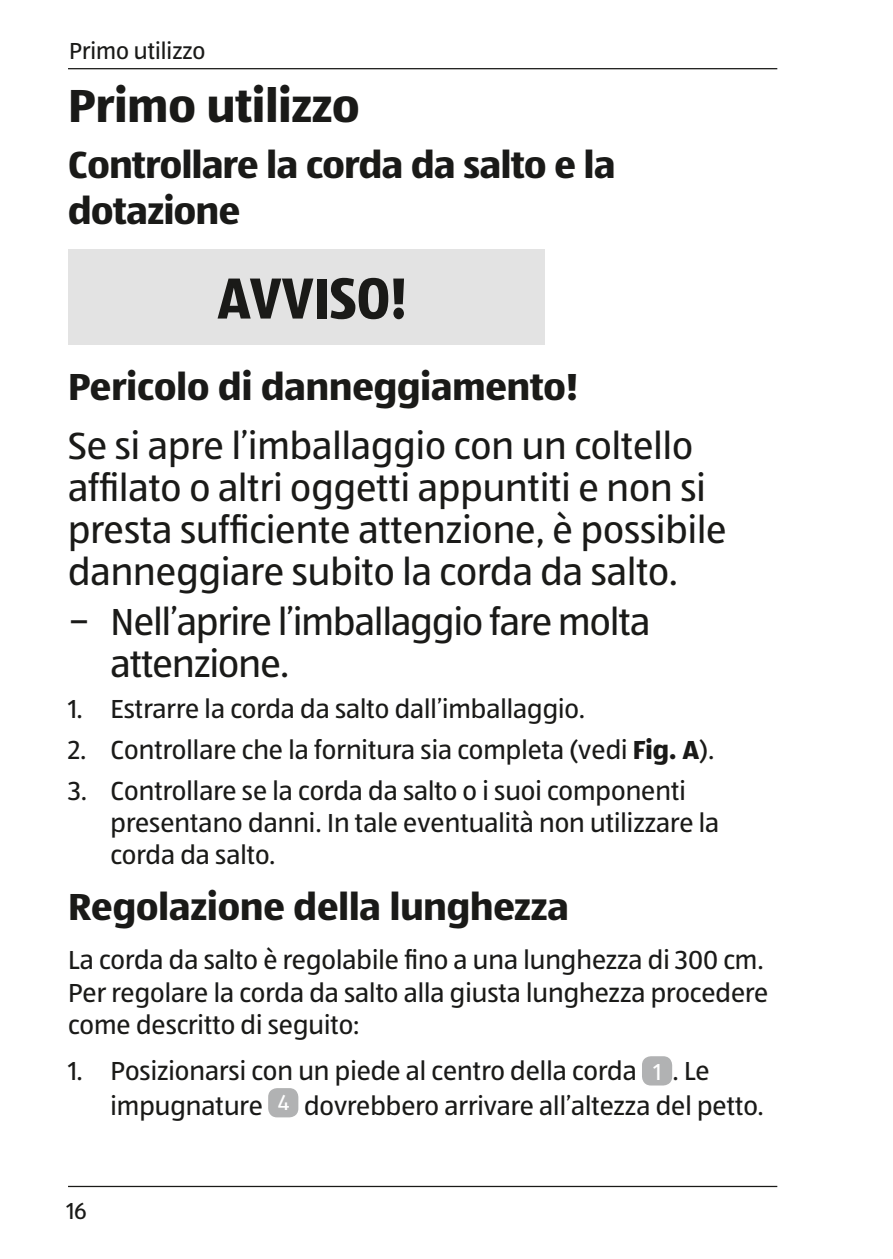
<style>
.page{position:relative;width:893px;height:1259px;background:#fff}
.page>*{position:absolute;margin:0;border:0;box-sizing:border-box;transform-origin:0 0}
.t1{font:700 60px "ALDISUEDOT";color:#1a1a18;scale:.9 1}
.t2{font:700 48px "ALDISUEDOT";color:#1a1a18}
.t3{font:39px/42px "ALDISUEDOT";color:#1a1a18}
.t4{font:700 39px/46.8px "ALDISUEDOT";color:#1a1a18}
.t5{font:39px/41.7px "ALDISUEDOT";letter-spacing:-.02em;color:#1a1a18}
.t6{font:27px/32.4px "ALDISUEDOT";color:#1a1a18}
.t7{font:24px "ALDISUEDOT";color:#1a1a18}
.s1{font-weight:700}
.s2{font-size:24px;color:#fff}
</style>
<div class="page">
<hr style="left:68px;top:1185px;width:709px;height:2px;background:#1a1a18">
<hr style="left:68px;top:68px;width:709px;height:1px;background:#1a1a18">
<div style="left:68px;top:249px;width:476px;height:95px;background:#e3e3e3"></div>
<div style="left:642px;top:1056px;width:30px;height:29px;background:#b1b2b3;border-radius:9px"></div>
<div style="left:268px;top:1088px;width:30px;height:29px;background:#b1b2b3;border-radius:9px"></div>
<p class="t7" style="left:69px;top:36px;width:138px">Primo utilizzo</p>
<h2 class="t2" style="left:68px;top:73px;width:293px">Primo utilizzo</h2>
<h3 class="t4" style="left:68px;top:140px;width:549px">Controllare la corda da salto e la dotazione</h3>
<h1 class="t1" style="left:217px;top:258px;width:212px">AVVISO!</h1>
<h3 class="t4" style="left:68px;top:362px;width:511px">Pericolo di danneggiamento!</h3>
<h3 class="t3" style="left:68px;top:423px;width:660px">Se si apre l’imballaggio con un coltello affilato o altri oggetti appuntiti e non si presta sufficiente attenzione, è possibile danneggiare subito la corda da salto.</h3>
<h3 class="t5" style="left:111px;top:600px;width:541px;text-indent:-43px">− Nell’aprire l’imballaggio fare molta attenzione.</h3>
<p class="t6" style="left:68px;top:691px;width:519px">1. Estrarre la corda da salto dall’imballaggio.</p>
<p class="t6" style="left:68px;top:732px;width:648px">2. Controllare che la fornitura sia completa (vedi <span class="s1">Fig. A</span>).</p>
<p class="t6" style="left:111px;top:773px;width:610px;text-indent:-43px">3. Controllare se la corda da salto o i suoi componenti presentano danni. In tale eventualità non utilizzare la corda da salto.</p>
<h3 class="t4" style="left:68px;top:882px;width:502px">Regolazione della lunghezza</h3>
<p class="t6" style="left:68px;top:943px;width:702px">La corda da salto è regolabile fino a una lunghezza di 300 cm.<br>Per regolare la corda da salto alla giusta lunghezza procedere come descritto di seguito:</p>
<p class="t6" style="left:111px;top:1052px;width:655px;line-height:34.8px;text-indent:-43px">1. Posizionarsi con un piede al centro della corda <span class="s2">1</span> . Le impugnature <sup>4</sup> dovrebbero arrivare all’altezza del petto.</p>
<p class="t7" style="left:66px;top:1195px;width:22px">16</p>
</div>
